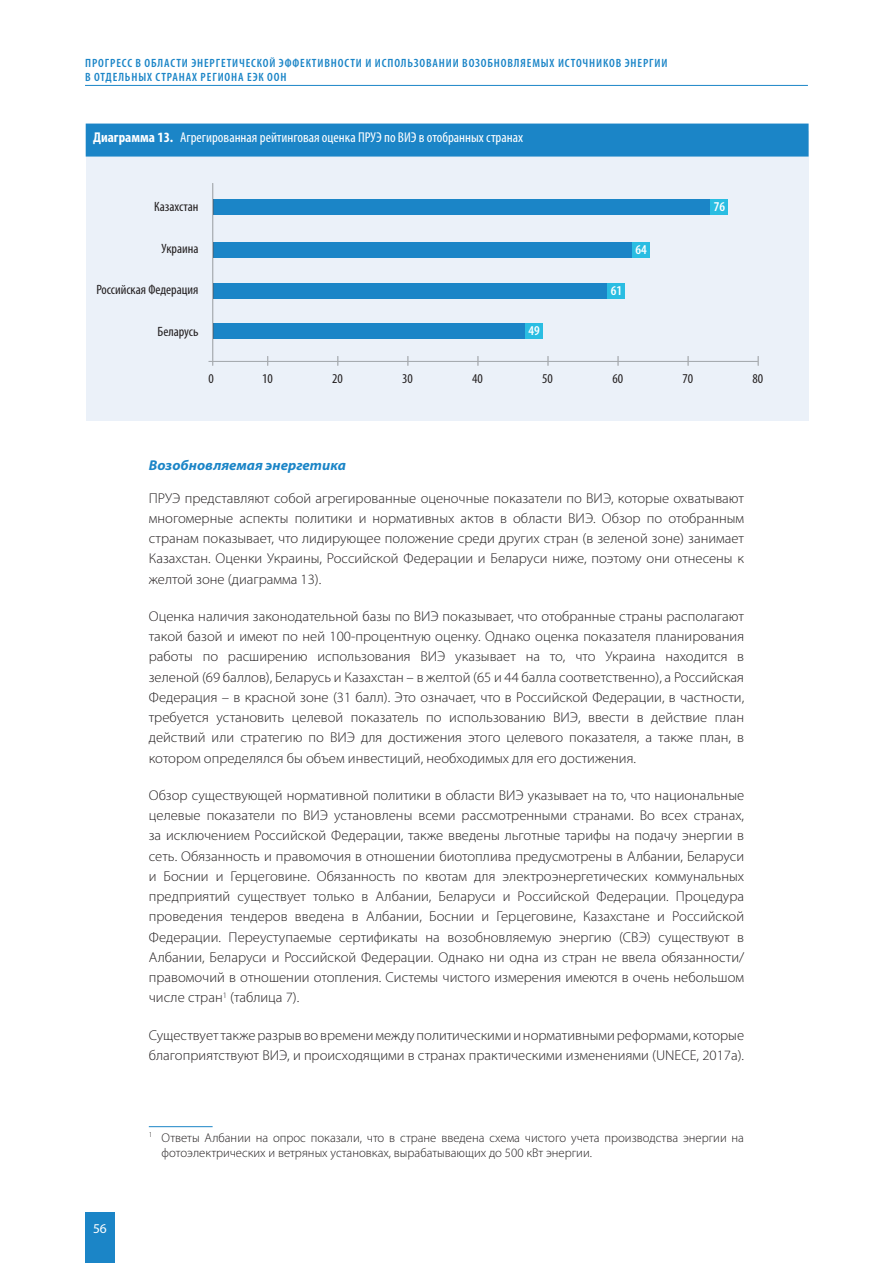
<style>
.page{position:relative;width:893px;height:1263px;background:#fff}
.page>*{position:absolute;margin:0;border:0;box-sizing:border-box;transform-origin:0 0}
.t1{font:300 14.25px/20.2px "Myriad Pro";color:#231f20;text-align:justify}
.t2{font:condensed 14.25px "Myriad Pro";color:#fff}
.t3{font:italic 700 14.25px "Myriad Pro";color:#1b85c7}
.t4{font:condensed 13.5px "Myriad Pro";color:#231f20}
.t5{font:600 condensed 13.5px "Myriad Pro";color:#fff}
.t6{font:13.5px "Myriad Pro";color:#fff}
.t7{font:300 12.75px/15px "Myriad Pro";color:#231f20}
.t8{font:600 condensed 12px/13.5px "Myriad Pro";letter-spacing:.07em;color:#1b85c7}
.s1{font-weight:700}
</style>
<div class="page">
<hr style="left:85px;top:85px;width:723px;height:1px;background:#1b85c7">
<div style="left:85px;top:1212px;width:30px;height:51px;background:#1b85c7"></div>
<hr style="left:149px;top:1126px;width:64px;height:1px;background:#1b85c7">
<div style="left:86px;top:131px;width:723px;height:289px;background:#ebf1f9"></div>
<div style="left:86px;top:124px;width:723px;height:33px;background:#1b85c7"></div>
<svg style="left:209px;top:183px;width:550px;height:183px"></svg>
<div style="left:711px;top:199px;width:17px;height:15px;background:#2abde2"></div>
<p class="t8" style="left:85px;top:57px;width:584px">ПРОГРЕСС В ОБЛАСТИ ЭНЕРГЕТИЧЕСКОЙ ЭФФЕКТИВНОСТИ И ИСПОЛЬЗОВАНИИ ВОЗОБНОВЛЯЕМЫХ ИСТОЧНИКОВ ЭНЕРГИИ<br>В ОТДЕЛЬНЫХ СТРАНАХ РЕГИОНА ЕЭК ООН</p>
<p class="t2" style="left:93px;top:128px;width:431px"><span class="s1">Диаграмма 13.</span> Агрегированная рейтинговая оценка ПРУЭ по ВИЭ в отобранных странах</p>
<p class="t4" style="left:154px;top:198px;width:46px">Казахстан</p>
<p class="t4" style="left:162px;top:240px;width:38px">Украина</p>
<p class="t4" style="left:96px;top:282px;width:104px">Российская Федерация</p>
<p class="t4" style="left:158px;top:324px;width:42px">Беларусь</p>
<p class="t5" style="left:528px;top:322px;width:13px">49</p>
<p class="t5" style="left:611px;top:282px;width:13px">61</p>
<p class="t5" style="left:635px;top:241px;width:13px">64</p>
<p class="t5" style="left:714px;top:198px;width:13px">76</p>
<p class="t4" style="left:208px;top:371px;width:7px">0</p>
<p class="t4" style="left:262px;top:371px;width:12px">10</p>
<p class="t4" style="left:332px;top:371px;width:12px">20</p>
<p class="t4" style="left:402px;top:371px;width:12px">30</p>
<p class="t4" style="left:472px;top:371px;width:12px">40</p>
<p class="t4" style="left:542px;top:371px;width:12px">50</p>
<p class="t4" style="left:612px;top:371px;width:12px">60</p>
<p class="t4" style="left:682px;top:371px;width:12px">70</p>
<p class="t4" style="left:752px;top:371px;width:12px">80</p>
<p class="t3" style="left:149px;top:455px;width:199px">Возобновляемая энергетика</p>
<p class="t1" style="left:149px;top:487px;width:597px">ПРУЭ представляют собой агрегированные оценочные показатели по ВИЭ, которые охватывают многомерные аспекты политики и нормативных актов в области ВИЭ. Обзор по отобранным странам показывает, что лидирующее положение среди других стран (в зеленой зоне) занимает Казахстан. Оценки Украины, Российской Федерации и Беларуси ниже, поэтому они отнесены к желтой зоне (диаграмма 13).</p>
<p class="t1" style="left:149px;top:606px;width:597px">Оценка наличия законодательной базы по ВИЭ показывает, что отобранные страны располагают такой базой и имеют по ней 100-процентную оценку. Однако оценка показателя планирования работы по расширению использования ВИЭ указывает на то, что Украина находится в зеленой (69 баллов), Беларусь и Казахстан – в желтой (65 и 44 балла соответственно), а Российская Федерация – в красной зоне (31 балл). Это означает, что в Российской Федерации, в частности, требуется установить целевой показатель по использованию ВИЭ, ввести в действие план действий или стратегию по ВИЭ для достижения этого целевого показателя, а также план, в котором определялся бы объем инвестиций, необходимых для его достижения.</p>
<p class="t1" style="left:149px;top:785px;width:597px">Обзор существующей нормативной политики в области ВИЭ указывает на то, что национальные целевые показатели по ВИЭ установлены всеми рассмотренными странами. Во всех странах, за исключением Российской Федерации, также введены льготные тарифы на подачу энергии в сеть. Обязанность и правомочия в отношении биотоплива предусмотрены в Албании, Беларуси и Боснии и Герцеговине. Обязанность по квотам для электроэнергетических коммунальных предприятий существует только в Албании, Беларуси и Российской Федерации. Процедура проведения тендеров введена в Албании, Боснии и Герцеговине, Казахстане и Российской Федерации. Переуступаемые сертификаты на возобновляемую энергию (СВЭ) существуют в Албании, Беларуси и Российской Федерации. Однако ни одна из стран не ввела обязанности/ правомочий в отношении отопления. Системы чистого измерения имеются в очень небольшом числе стран<sup>1</sup> (таблица 7).</p>
<p class="t1" style="left:149px;top:1025px;width:597px">Существует также разрыв во времени между политическими и нормативными реформами, которые благоприятствуют ВИЭ, и происходящими в странах практическими изменениями (UNECE, 2017a).</p>
<p class="t6" style="left:93px;top:1220px;width:15px">56</p>
<p class="t7" style="left:162px;top:1130px;width:584px;text-indent:-13px"><sup>1</sup> Ответы Албании на опрос показали, что в стране введена схема чистого учета производства энергии на фотоэлектрических и ветряных установках, вырабатывающих до 500 кВт энергии.</p>
</div>
